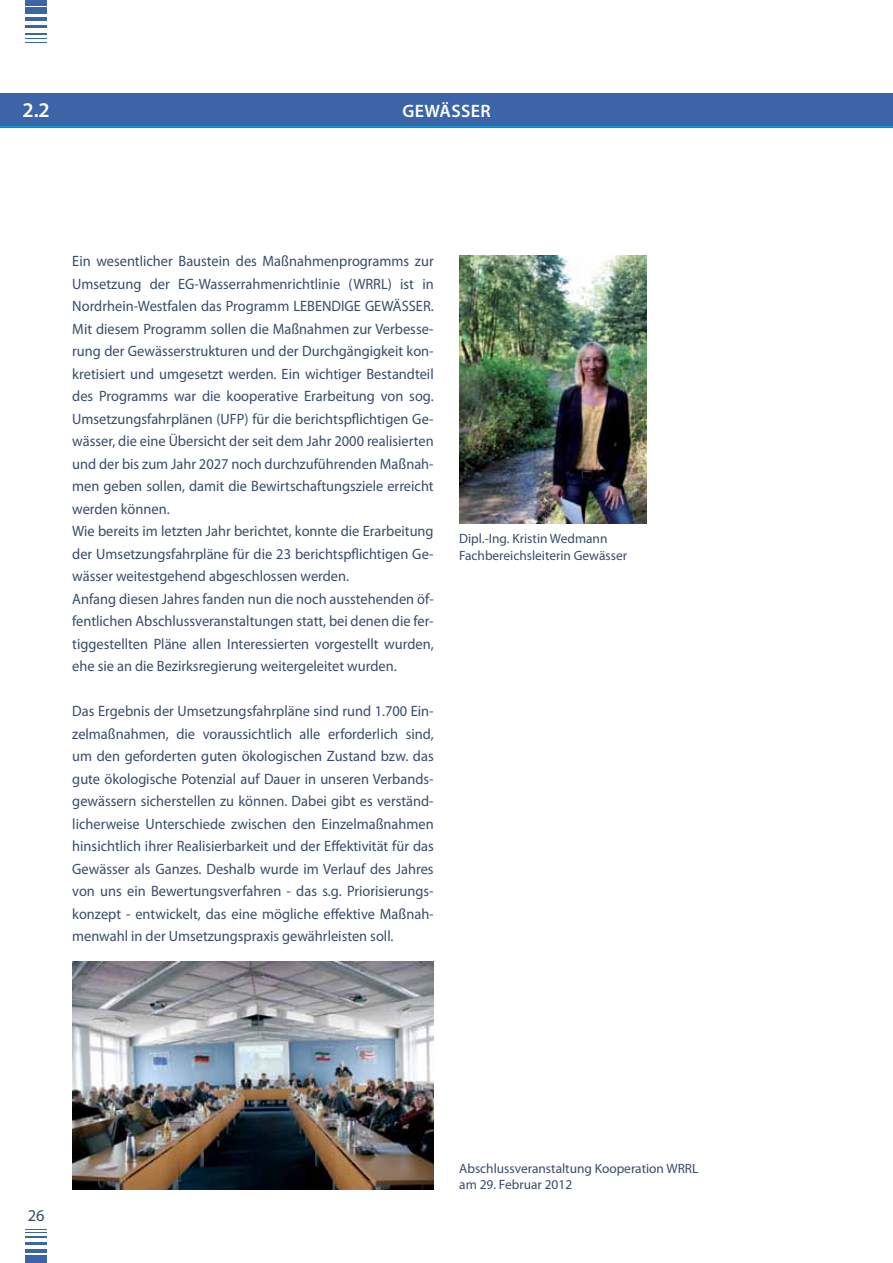
<style>
.page{position:relative;width:893px;height:1263px;background:#fff}
.page>*{position:absolute;margin:0;border:0;box-sizing:border-box;transform-origin:0 0}
.t1{font:600 21px "Myriad Pro";color:#fff}
.t2{font:600 18px "Myriad Pro";letter-spacing:.02em;color:#fff}
.t3{font:16.5px "Myriad Pro";color:#384c6a}
.t4{font:15px/22.5px "Myriad Pro";color:#384c6a;scale:.96 1}
.t5{font:13.5px/16.2px "Myriad Pro";color:#384c6a}
</style>
<div class="page">
<div style="left:0;top:94px;width:893px;height:34px;background:#3c64a8"></div>
<hr style="left:0;top:126px;width:893px;height:2px;background:#00a0e0">
<hr style="left:26px;top:1249px;width:21px;height:3px;background:#3c64a8">
<hr style="left:26px;top:1236px;width:21px;height:2px;background:#3c64a8">
<svg style="left:26px;top:1229px;width:21px;height:4px"></svg>
<hr style="left:26px;top:1242px;width:21px;height:3px;background:#3c64a8">
<div style="left:26px;top:1256px;width:21px;height:7px;background:#3c64a8"></div>
<hr style="left:26px;top:17px;width:21px;height:4px;background:#3c64a8">
<hr style="left:26px;top:33px;width:21px;height:2px;background:#3c64a8">
<svg style="left:26px;top:38px;width:21px;height:5px"></svg>
<hr style="left:26px;top:25px;width:21px;height:3px;background:#3c64a8">
<div style="left:26px;top:0;width:21px;height:5px;background:#3c64a8"></div>
<div style="left:26px;top:8px;width:21px;height:6px;background:#3c64a8"></div>
<img style="left:459px;top:255px;width:187px;height:268px">
<img style="left:72px;top:962px;width:362px;height:227px">
<h1 class="t1" style="left:22px;top:97px;width:29px">2.2</h1>
<p class="t2" style="left:402px;top:99px;width:90px">GEWÄSSER</p>
<p class="t4" style="left:72px;top:250px;width:378px">Ein wesentlicher Baustein des Maßnahmenprogramms zur Umsetzung der EG-Wasserrahmenrichtlinie (WRRL) ist in Nordrhein-Westfalen das Programm LEBENDIGE GEWÄSSER.<br>Mit diesem Programm sollen die Maßnahmen zur Verbesse&shy;rung der Gewässerstrukturen und der Durchgängigkeit kon&shy;kretisiert und umgesetzt werden. Ein wichtiger Bestandteil des Programms war die kooperative Erarbeitung von sog.<br>Umsetzungsfahrplänen (UFP) für die berichtspflichtigen Ge&shy;wässer, die eine Übersicht der seit dem Jahr 2000 realisierten und der bis zum Jahr 2027 noch durchzuführenden Maßnah&shy;men geben sollen, damit die Bewirtschaftungsziele erreicht werden können.<br>Wie bereits im letzten Jahr berichtet, konnte die Erarbeitung der Umsetzungsfahrpläne für die 23 berichtspflichtigen Ge&shy;wässer weitestgehend abgeschlossen werden.<br>Anfang diesen Jahres fanden nun die noch ausstehenden öf&shy;fentlichen Abschlussveranstaltungen statt, bei denen die fer&shy;tiggestellten Pläne allen Interessierten vorgestellt wurden, ehe sie an die Bezirksregierung weitergeleitet wurden.</p>
<p class="t4" style="left:72px;top:700px;width:378px;text-align:justify">Das Ergebnis der Umsetzungsfahrpläne sind rund 1.700 Ein&shy;zelmaßnahmen, die voraussichtlich alle erforderlich sind, um den geforderten guten ökologischen Zustand bzw. das gute ökologische Potenzial auf Dauer in unseren Verbands&shy;gewässern sicherstellen zu können. Dabei gibt es verständ&shy;licherweise Unterschiede zwischen den Einzelmaßnahmen hinsichtlich ihrer Realisierbarkeit und der Effektivität für das Gewässer als Ganzes. Deshalb wurde im Verlauf des Jahres von uns ein Bewertungsverfahren - das s.g. Priorisierungs&shy;konzept - entwickelt, das eine mögliche effektive Maßnah&shy;menwahl in der Umsetzungspraxis gewährleisten soll.</p>
<p class="t5" style="left:459px;top:531px;width:169px">Dipl.-Ing. Kristin Wedmann<br>Fachbereichsleiterin Gewässer</p>
<p class="t3" style="left:28px;top:1205px;width:18px">26</p>
<p class="t5" style="left:459px;top:1160px;width:241px">Abschlussveranstaltung Kooperation WRRL am 29. Februar 2012</p>
</div>
